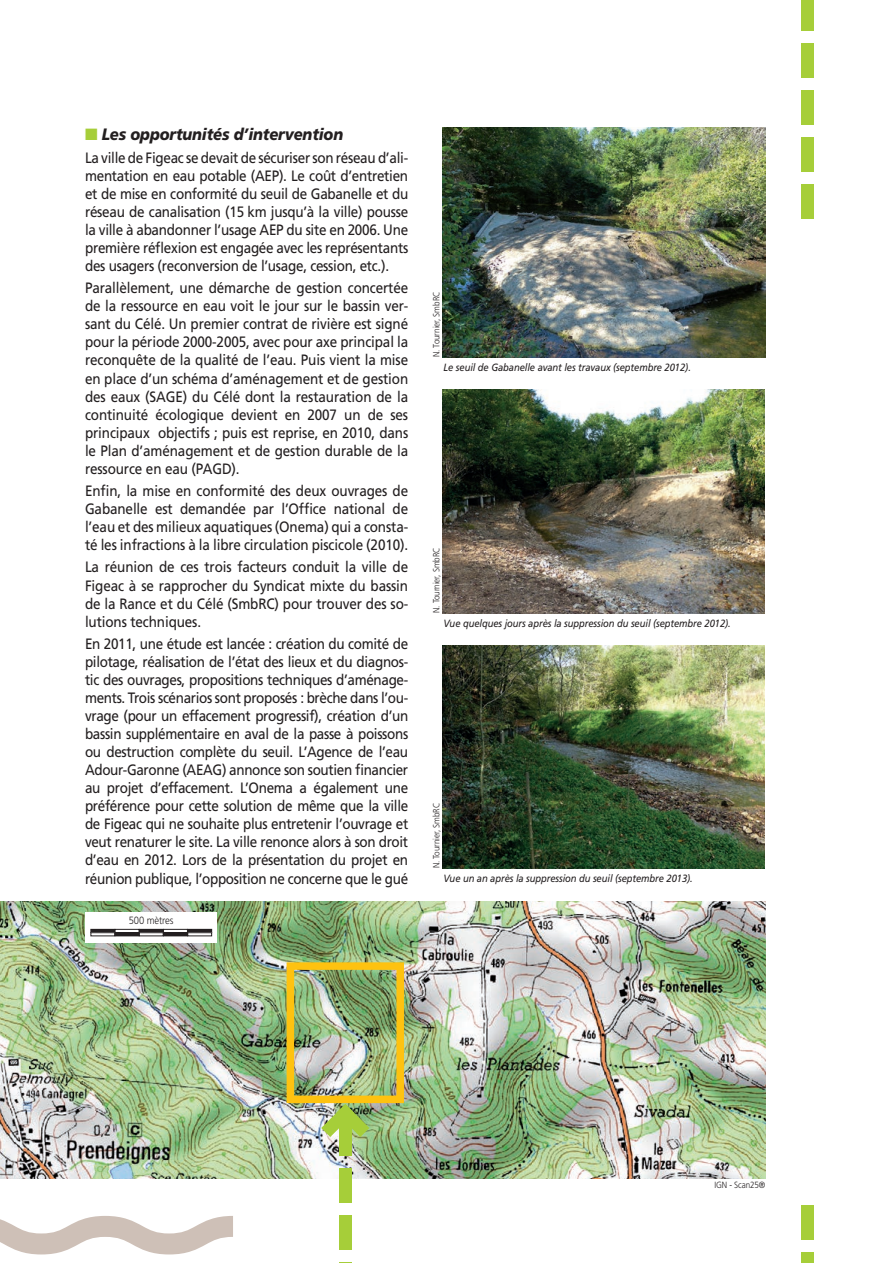
<style>
.page{position:relative;width:893px;height:1263px;background:#fff}
.page>*{position:absolute;margin:0;border:0;box-sizing:border-box;transform-origin:0 0}
.t1{font:italic 900 16.5px "Frutiger";letter-spacing:-.01em;color:#231f20;scale:.9 1}
.t2{font:15px/18px "Frutiger";letter-spacing:-.01em;color:#231f20;text-align:justify;scale:.9 1}
.t3{font:italic 10.5px "Frutiger";letter-spacing:-.01em;color:#231f20;scale:.9 1}
.t4{font:300 10.5px "Frutiger";letter-spacing:-.01em;color:#231f20;scale:.9 1}
.t5{font:300 9px "Frutiger";letter-spacing:-.01em;color:#231f20;scale:.9 1}
.s1{color:#a6ce39}
</style>
<div class="page">
<svg style="left:0;top:1216px;width:233px;height:38px"></svg>
<div style="left:801px;top:184px;width:13px;height:34px;background:#a6ce39"></div>
<div style="left:801px;top:137px;width:13px;height:34px;background:#a6ce39"></div>
<div style="left:801px;top:91px;width:13px;height:34px;background:#a6ce39"></div>
<div style="left:801px;top:44px;width:13px;height:34px;background:#a6ce39"></div>
<div style="left:801px;top:0;width:13px;height:31px;background:#a6ce39"></div>
<div style="left:801px;top:1205px;width:13px;height:34px;background:#a6ce39"></div>
<div style="left:801px;top:1252px;width:13px;height:11px;background:#a6ce39"></div>
<img style="left:0;top:901px;width:765px;height:277px">
<div style="left:339px;top:1121px;width:13px;height:34px;background:#a6ce39"></div>
<svg style="left:321px;top:1104px;width:48px;height:33px"></svg>
<div style="left:339px;top:1168px;width:13px;height:34px;background:#a6ce39"></div>
<svg style="left:339px;top:1262px;width:13px;height:1px"></svg>
<div style="left:339px;top:1215px;width:13px;height:34px;background:#a6ce39"></div>
<div style="left:287px;top:962px;width:117px;height:141px;border:8px solid #fec210"></div>
<div style="left:85px;top:912px;width:132px;height:30px;background:#fff"></div>
<div style="left:90px;top:929px;width:25px;height:4px;border:1px solid #231f20"></div>
<div style="left:187px;top:929px;width:25px;height:4px;border:1px solid #231f20"></div>
<div style="left:139px;top:929px;width:25px;height:4px;border:1px solid #231f20"></div>
<div style="left:90px;top:932px;width:25px;height:4px;border:1px solid #231f20"></div>
<div style="left:187px;top:932px;width:25px;height:4px;border:1px solid #231f20"></div>
<div style="left:139px;top:932px;width:25px;height:4px;border:1px solid #231f20"></div>
<div style="left:115px;top:929px;width:24px;height:4px;border:1px solid #231f20"></div>
<div style="left:163px;top:929px;width:25px;height:4px;border:1px solid #231f20"></div>
<div style="left:115px;top:932px;width:24px;height:4px;border:1px solid #231f20"></div>
<div style="left:163px;top:932px;width:25px;height:4px;border:1px solid #231f20"></div>
<img style="left:442px;top:128px;width:323px;height:229px">
<img style="left:443px;top:390px;width:322px;height:223px">
<img style="left:443px;top:645px;width:322px;height:223px">
<p class="t1" style="left:85px;top:125px;width:288px"><span class="s1">■</span> Les opportunités d’intervention</p>
<p class="t2" style="left:85px;top:148px;width:361px">La ville de Figeac se devait de sécuriser son réseau d’ali&shy;mentation en eau potable (AEP). Le coût d’entretien et de mise en conformité du seuil de Gabanelle et du réseau de canalisation (15 km jusqu’à la ville) pousse la ville à abandonner l’usage AEP du site en 2006. Une première réflexion est engagée avec les représentants des usagers (reconversion de l’usage, cession, etc.).</p>
<p class="t2" style="left:85px;top:279px;width:361px">Parallèlement, une démarche de gestion concertée de la ressource en eau voit le jour sur le bassin ver&shy;sant du Célé. Un premier contrat de rivière est signé pour la période 2000-2005, avec pour axe principal la reconquête de la qualité de l’eau. Puis vient la mise en place d’un schéma d’aménagement et de gestion des eaux (SAGE) du Célé dont la restauration de la continuité écologique devient en 2007 un de ses principaux objectifs ; puis est reprise, en 2010, dans le Plan d’aménagement et de gestion durable de la ressource en eau (PAGD).</p>
<p class="t2" style="left:85px;top:482px;width:361px">Enfin, la mise en conformité des deux ouvrages de Gabanelle est demandée par l’Office national de l’eau et des milieux aquatiques (Onema) qui a consta&shy;té les infractions à la libre circulation piscicole (2010).</p>
<p class="t2" style="left:85px;top:558px;width:361px">La réunion de ces trois facteurs conduit la ville de Figeac à se rapprocher du Syndicat mixte du bassin de la Rance et du Célé (SmbRC) pour trouver des so&shy;lutions techniques.</p>
<p class="t2" style="left:85px;top:634px;width:361px">En 2011, une étude est lancée : création du comité de pilotage, réalisation de l’état des lieux et du diagnos&shy;tic des ouvrages, propositions techniques d’aménage&shy;ments. Trois scénarios sont proposés : brèche dans l’ou&shy;vrage (pour un effacement progressif), création d’un bassin supplémentaire en aval de la passe à poissons ou destruction complète du seuil. L’Agence de l’eau Adour-Garonne (AEAG) annonce son soutien financier au projet d’effacement. L’Onema a également une préférence pour cette solution de même que la ville de Figeac qui ne souhaite plus entretenir l’ouvrage et veut renaturer le site. La ville renonce alors à son droit d’eau en 2012. Lors de la présentation du projet en réunion publique, l’opposition ne concerne que le gué</p>
<p class="t4" style="left:129px;top:915px;width:51px">500 mètres</p>
<p class="t5" style="left:431px;top:357px;width:74px;rotate:-90deg">N. Tournier, SmbRC</p>
<p class="t3" style="left:444px;top:361px;width:276px">Le seuil de Gabanelle avant les travaux (septembre 2012).</p>
<p class="t5" style="left:431px;top:613px;width:74px;rotate:-90deg">N. Tournier, SmbRC</p>
<p class="t3" style="left:444px;top:617px;width:321px">Vue quelques jours après la suppression du seuil (septembre 2012).</p>
<p class="t5" style="left:431px;top:868px;width:74px;rotate:-90deg">N. Tournier, SmbRC</p>
<p class="t3" style="left:444px;top:872px;width:278px">Vue un an après la suppression du seuil (septembre 2013).</p>
<p class="t5" style="left:714px;top:1180px;width:58px">IGN - Scan25®</p>
</div>
